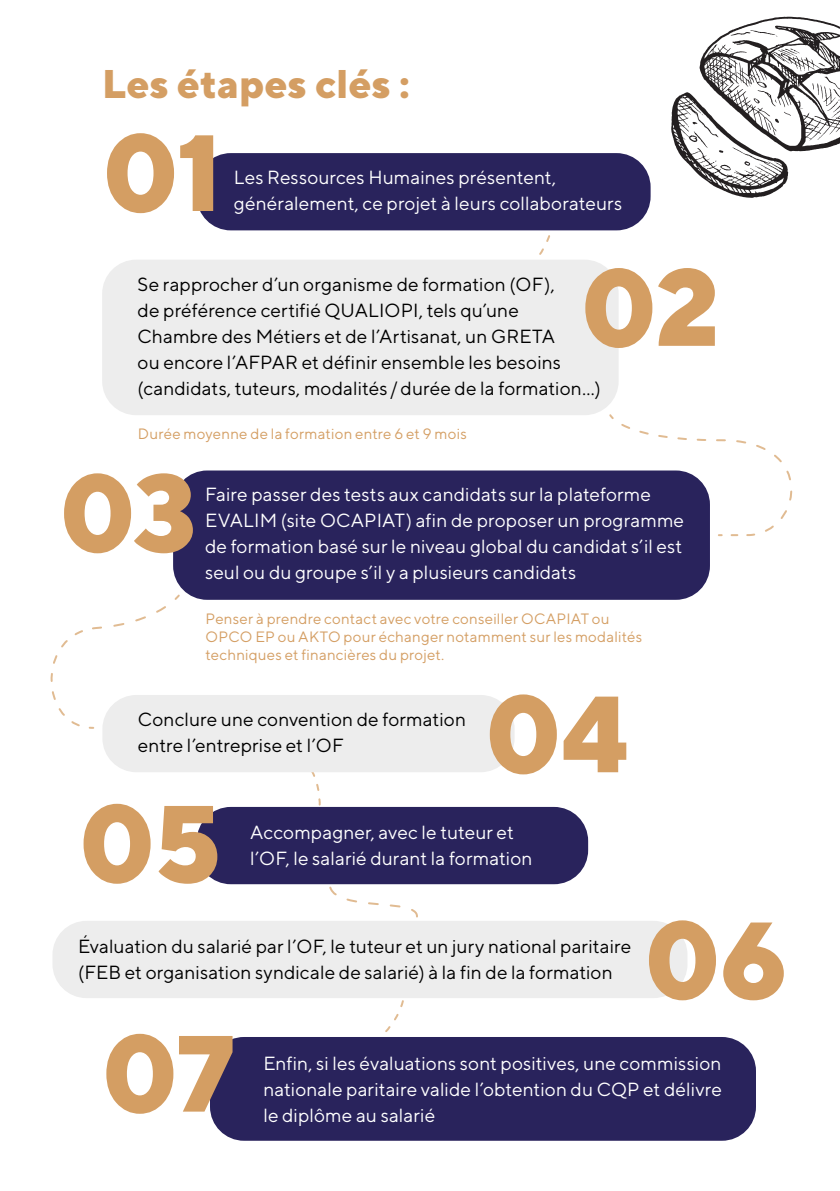
<style>
.page{position:relative;width:840px;height:1191px;background:#fff}
.page>*{position:absolute;margin:0;border:0;box-sizing:border-box;transform-origin:0 0}
.t1{font:800 108px/230px "TT Norms";letter-spacing:-.02em;color:#d49e63}
.t2{font:800 40px "TT Norms";color:#d49e63}
.t3{font:19px/26px "TT Norms";letter-spacing:.005em;color:#fff}
.t4{font:19px/26px "TT Norms";letter-spacing:.005em;color:#000}
.t5{font:15px/18px "TT Norms";letter-spacing:.015em;color:#d49e63}
</style>
<div class="page">
<svg style="left:609px;top:414px;width:184px;height:123px"></svg>
<svg style="left:50px;top:594px;width:130px;height:135px"></svg>
<svg style="left:538px;top:230px;width:16px;height:25px"></svg>
<svg style="left:385px;top:1000px;width:19px;height:32px"></svg>
<svg style="left:311px;top:772px;width:10px;height:34px"></svg>
<svg style="left:329px;top:886px;width:89px;height:32px"></svg>
<div style="left:197px;top:153px;width:453px;height:77px;background:#29235c;border-radius:34px"></div>
<div style="left:197px;top:807px;width:390px;height:77px;background:#29235c;border-radius:34px"></div>
<div style="left:210px;top:1037px;width:545px;height:103px;background:#29235c;border-radius:34px"></div>
<div style="left:173px;top:470px;width:536px;height:130px;background:#29235c;border-radius:34px"></div>
<div style="left:102px;top:260px;width:516px;height:155px;background:#ededed;border-radius:34px"></div>
<div style="left:102px;top:695px;width:412px;height:77px;background:#ededed;border-radius:34px"></div>
<div style="left:52px;top:920px;width:635px;height:78px;background:#ededed;border-radius:34px"></div>
<svg style="left:671px;top:17px;width:168px;height:181px"></svg>
<h2 class="t2" style="left:102px;top:58px;width:309px">Les étapes clés :</h2>
<h1 class="t1" style="left:102px;top:55px;width:121px">01</h1>
<p class="t3" style="left:234px;top:164px;width:389px">Les Ressources Humaines présentent, généralement, ce projet à leurs collaborateurs</p>
<h1 class="t1" style="left:580px;top:190px;width:142px">02</h1>
<p class="t4" style="left:137px;top:270px;width:464px">Se rapprocher d’un organisme de formation (OF),<br>de préférence certifié QUALIOPI, tels qu’une Chambre des Métiers et de l’Artisanat, un GRETA<br>ou encore l’AFPAR et définir ensemble les besoins (candidats, tuteurs, modalités /durée de la formation…)</p>
<p class="t5" style="left:138px;top:425px;width:330px">Durée moyenne de la formation entre 6 et 9 mois</p>
<h1 class="t1" style="left:59px;top:395px;width:139px">03</h1>
<p class="t3" style="left:205px;top:481px;width:480px">Faire passer des tests aux candidats sur la plateforme EVALIM (site OCAPIAT) afin de proposer un programme de formation basé sur le niveau global du candidat s’il est seul ou du groupe s’il y a plusieurs candidats</p>
<p class="t5" style="left:205px;top:609px;width:438px">Penser à prendre contact avec votre conseiller OCAPIAT ou<br>OPCO EP ou AKTO pour échanger notamment sur les modalités techniques et financières du projet.</p>
<p class="t4" style="left:138px;top:706px;width:329px">Conclure une convention de formation entre l’entreprise et l’OF</p>
<h1 class="t1" style="left:484px;top:616px;width:145px">04</h1>
<h1 class="t1" style="left:79px;top:726px;width:158px">05<br>07</h1>
<p class="t3" style="left:250px;top:819px;width:284px">Accompagner, avec le tuteur et l’OF, le salarié durant la formation</p>
<h1 class="t1" style="left:643px;top:842px;width:145px">06</h1>
<p class="t4" style="left:78px;top:932px;width:554px">Évaluation du salarié par l’OF, le tuteur et un jury national paritaire (FEB et organisation syndicale de salarié) à la fin de la formation</p>
<p class="t3" style="left:263px;top:1049px;width:460px;text-align:justify">Enfin, si les évaluations sont positives, une commission nationale paritaire valide l’obtention du CQP et délivre le diplôme au salarié</p>
</div>
